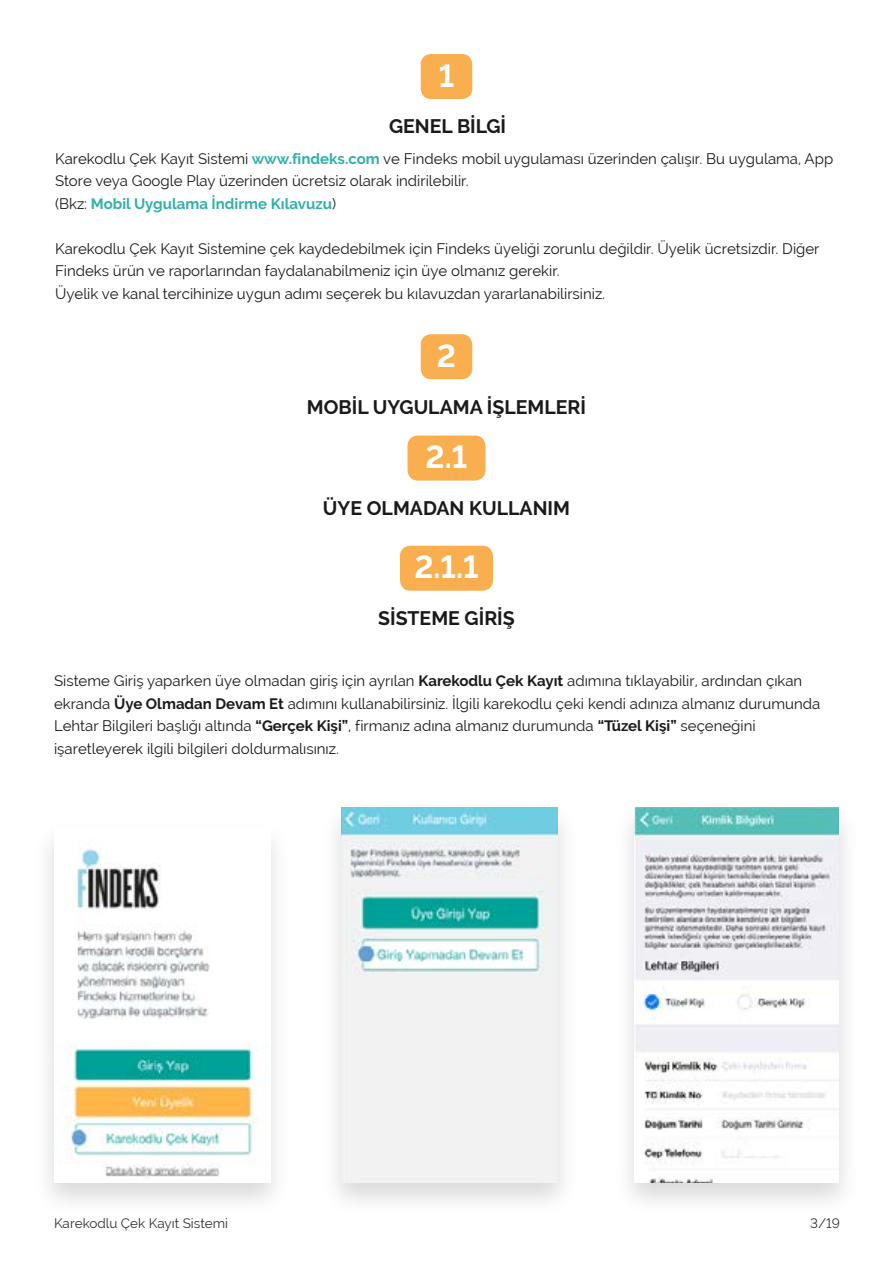
<style>
.page{position:relative;width:893px;height:1263px;background:#fff}
.page>*{position:absolute;margin:0;border:0;box-sizing:border-box;transform-origin:0 0}
.t1{font:700 31.5px "Raleway";color:#fff}
.t2{font:700 19.5px "Raleway";color:#1a1a1a}
.t3{font:15px/22.5px "Raleway";color:#1a1a1a}
.t4{font:13.5px "Raleway";color:#333}
.s1{font-weight:700;color:#30b0a8}
.s2{font-weight:700}
</style>
<div class="page">
<div style="left:421px;top:54px;width:51px;height:45px;background:#f9ae4f;border-radius:10px"></div>
<div style="left:421px;top:334px;width:51px;height:45px;background:#f9ae4f;border-radius:10px"></div>
<div style="left:407px;top:436px;width:78px;height:45px;background:#f9ae4f;border-radius:10px"></div>
<div style="left:400px;top:546px;width:93px;height:45px;background:#f9ae4f;border-radius:10px"></div>
<div style="left:32px;top:819px;width:260px;height:399px;background:#000;opacity:.15"></div>
<img style="left:54px;top:827px;width:216px;height:355px">
<div style="left:320px;top:799px;width:259px;height:419px;background:#000;opacity:.15"></div>
<img style="left:341px;top:807px;width:216px;height:375px">
<div style="left:613px;top:799px;width:247px;height:419px;background:#000;opacity:.15"></div>
<img style="left:634px;top:807px;width:205px;height:375px">
<h1 class="t1" style="left:439px;top:58px;width:17px">1</h1>
<h2 class="t2" style="left:389px;top:115px;width:119px">GENEL BİLGİ</h2>
<p class="t3" style="left:55px;top:147px;width:780px">Karekodlu Çek Kayıt Sistemi <span class="s1">www.findeks.com</span> ve Findeks mobil uygulaması üzerinden çalışır. Bu uygulama, App<br>Store veya Google Play üzerinden ücretsiz olarak indirilebilir.<br>(Bkz: <span class="s1">Mobil Uygulama İndirme Kılavuzu</span>)</p>
<p class="t3" style="left:55px;top:237px;width:766px">Karekodlu Çek Kayıt Sistemine çek kaydedebilmek için Findeks üyeliği zorunlu değildir. Üyelik ücretsizdir. Diğer<br>Findeks ürün ve raporlarından faydalanabilmeniz için üye olmanız gerekir.<br>Üyelik ve kanal tercihinize uygun adımı seçerek bu kılavuzdan yararlanabilirsiniz.</p>
<h1 class="t1" style="left:437px;top:338px;width:21px">2</h1>
<h2 class="t2" style="left:307px;top:396px;width:281px">MOBİL UYGULAMA İŞLEMLERİ</h2>
<h1 class="t1" style="left:426px;top:439px;width:43px">2.1</h1>
<h2 class="t2" style="left:323px;top:497px;width:249px">ÜYE OLMADAN KULLANIM</h2>
<h1 class="t1" style="left:414px;top:549px;width:66px">2.1.1</h1>
<h2 class="t2" style="left:378px;top:607px;width:138px">SİSTEME GİRİŞ</h2>
<p class="t3" style="left:54px;top:670px;width:768px">Sisteme Giriş yaparken üye olmadan giriş için ayrılan <span class="s2">Karekodlu Çek Kayıt</span> adımına tıklayabilir, ardından çıkan ekranda <span class="s2">Üye Olmadan Devam Et</span> adımını kullanabilirsiniz. İlgili karekodlu çeki kendi adınıza almanız durumunda Lehtar Bilgileri başlığı altında <span class="s2">“Gerçek Kişi”</span>, firmanız adına almanız durumunda <span class="s2">“Tüzel Kişi”</span> seçeneğini işaretleyerek ilgili bilgileri doldurmalısınız.</p>
<p class="t4" style="left:54px;top:1215px;width:176px">Karekodlu Çek Kayıt Sistemi</p>
<p class="t4" style="left:810px;top:1215px;width:31px">3/19</p>
</div>
